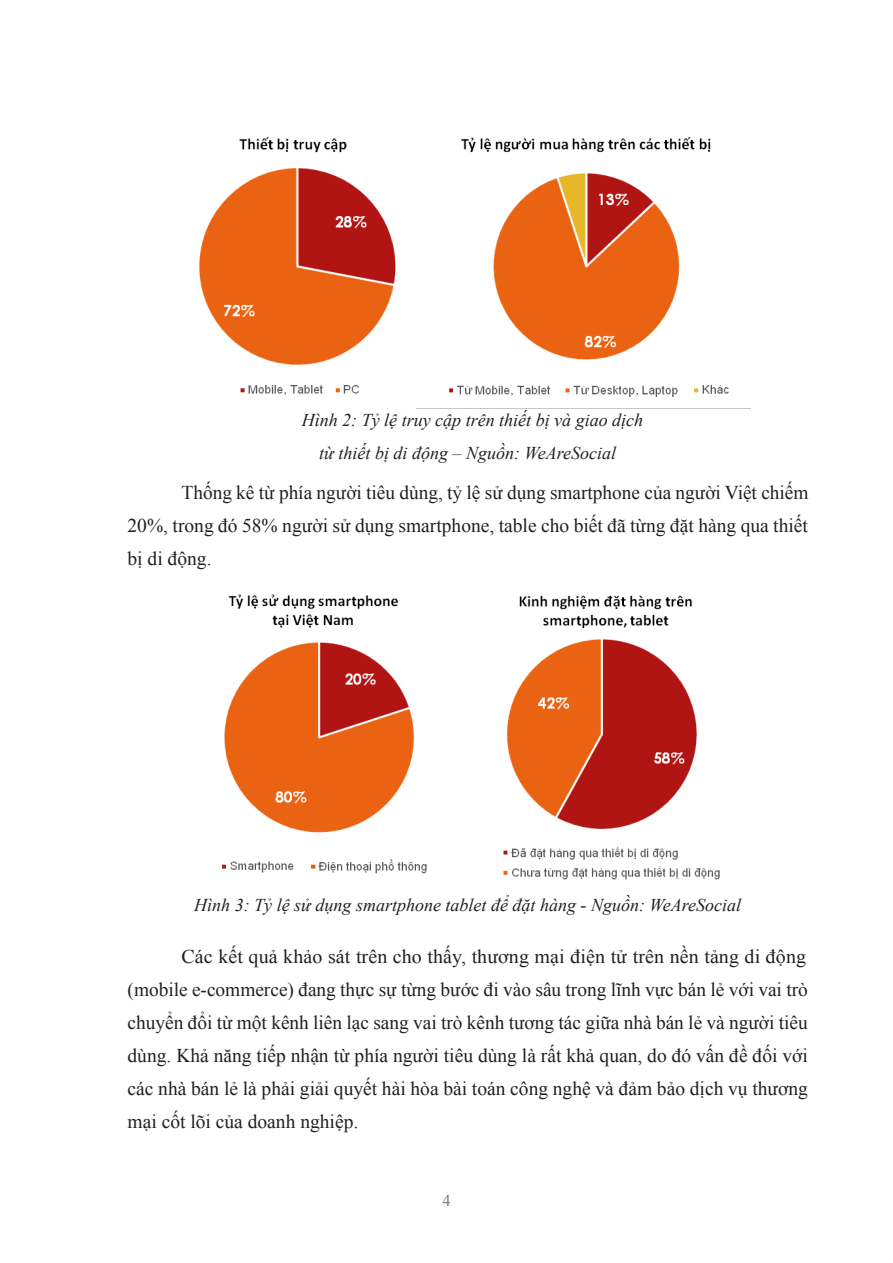
<style>
.page{position:relative;width:893px;height:1263px;background:#fff}
.page>*{position:absolute;margin:0;border:0;box-sizing:border-box;transform-origin:0 0}
.t1{font:19.5px/33px "Times New Roman";color:#231f20;text-align:justify}
.t2{font:italic 18px "Times New Roman";color:#231f20}
.t3{font:16.5px "Times New Roman";color:#76787b}
</style>
<div class="page">
<img style="left:199px;top:136px;width:552px;height:273px">
<img style="left:222px;top:594px;width:205px;height:280px">
<img style="left:503px;top:595px;width:217px;height:285px">
<p class="t2" style="left:302px;top:407px;width:343px">Hình 2: Tỷ lệ truy cập trên thiết bị và giao dịch</p>
<p class="t2" style="left:319px;top:440px;width:298px">từ thiết bị di động – Nguồn: WeAreSocial</p>
<p class="t1" style="left:128px;top:475px;width:682px;text-indent:54px">Thống kê từ phía người tiêu dùng, tỷ lệ sử dụng smartphone của người Việt chiếm 20%, trong đó 58% người sử dụng smartphone, table cho biết đã từng đặt hàng qua thiết bị di động.</p>
<p class="t2" style="left:194px;top:892px;width:548px">Hình 3: Tỷ lệ sử dụng smartphone tablet để đặt hàng - Nguồn: WeAreSocial</p>
<p class="t1" style="left:128px;top:939px;width:682px;text-indent:54px">Các kết quả khảo sát trên cho thấy, thương mại điện tử trên nền tảng di động (mobile e-commerce) đang thực sự từng bước đi vào sâu trong lĩnh vực bán lẻ với vai trò chuyển đổi từ một kênh liên lạc sang vai trò kênh tương tác giữa nhà bán lẻ và người tiêu dùng. Khả năng tiếp nhận từ phía người tiêu dùng là rất khả quan, do đó vấn đề đối với các nhà bán lẻ là phải giải quyết hài hòa bài toán công nghệ và đảm bảo dịch vụ thương mại cốt lõi của doanh nghiệp.</p>
<p class="t3" style="left:442px;top:1189px;width:10px">4</p>
</div>
